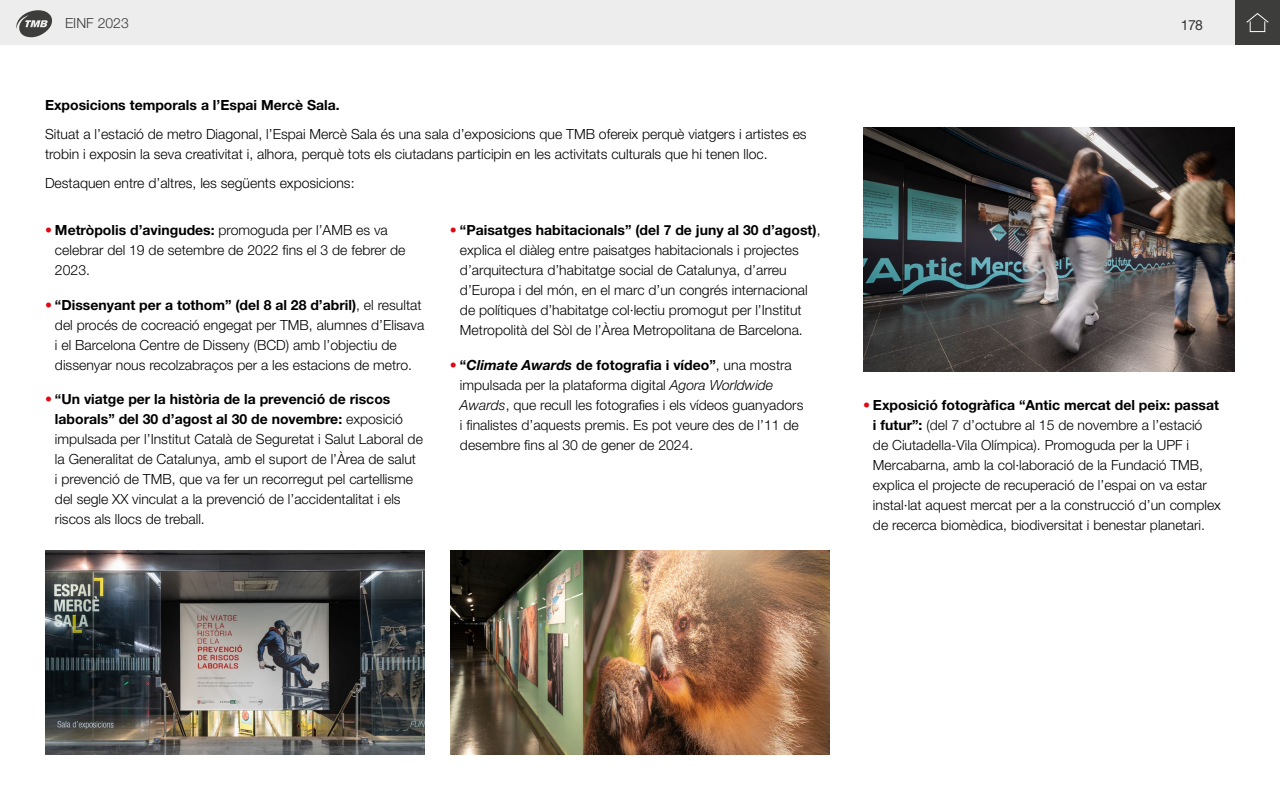
<style>
.page{position:relative;width:1280px;height:800px;background:#fff}
.page>*{position:absolute;margin:0;border:0;box-sizing:border-box;transform-origin:0 0}
.t1{font:300 14px/20px "Helvetica Neue LT Std";color:#000}
.t2{font:700 14px "Helvetica Neue LT Std";color:#000}
.t3{font:300 14px "Helvetica Neue LT Std";color:#3d3d3b}
.t4{font:14px "Helvetica Neue LT Std";color:#333}
.s1{font-weight:800;color:#e30613}
.s2{font-weight:700}
.s3{font-weight:700;font-style:italic}
.s4{font-style:italic}
</style>
<div class="page">
<div style="left:0;top:0;width:1280px;height:45px;background:#ededed"></div>
<svg style="left:16px;top:10px;width:36px;height:27px"></svg>
<div style="left:1235px;top:0;width:45px;height:45px;background:#3d3d3b"></div>
<div style="left:1250px;top:21px;width:15px;height:11px;border:1px solid #fff"></div>
<svg style="left:1246px;top:13px;width:23px;height:11px"></svg>
<img style="left:45px;top:550px;width:380px;height:205px">
<img style="left:450px;top:550px;width:380px;height:205px">
<img style="left:863px;top:127px;width:372px;height:245px">
<p class="t3" style="left:65px;top:15px;width:65px">EINF 2023</p>
<p class="t4" style="left:1181px;top:16px;width:24px">178</p>
<p class="t2" style="left:45px;top:96px;width:296px">Exposicions temporals a l’Espai Mercè Sala.</p>
<p class="t1" style="left:45px;top:124px;width:763px">Situat a l’estació de metro Diagonal, l’Espai Mercè Sala és una sala d’exposicions que TMB ofereix perquè viatgers i artistes es trobin i exposin la seva creativitat i, alhora, perquè tots els ciutadans participin en les activitats culturals que hi tenen lloc.</p>
<p class="t1" style="left:45px;top:173px;width:311px">Destaquen entre d’altres, les següents exposicions:</p>
<p class="t1" style="left:55px;top:220px;width:352px;text-indent:-10px"><span class="s1">•</span> <span class="s2">Metròpolis d’avingudes:</span> promoguda per l’AMB es va celebrar del 19 de setembre de 2022 fins el 3 de febrer de<br>2023.</p>
<p class="t1" style="left:55px;top:295px;width:371px;text-indent:-10px"><span class="s1">•</span> <span class="s2">“Dissenyant per a tothom” (del 8 al 28 d’abril)</span>, el resultat del procés de cocreació engegat per TMB, alumnes d’Elisava i el Barcelona Centre de Disseny (BCD) amb l’objectiu de dissenyar nous recolzabraços per a les estacions de metro.</p>
<p class="t1" style="left:55px;top:389px;width:369px;text-indent:-10px"><span class="s1">•</span> <span class="s2">“Un viatge per la història de la prevenció de riscos laborals” del 30 d’agost al 30 de novembre:</span> exposició impulsada per l’Institut Català de Seguretat i Salut Laboral de la Generalitat de Catalunya, amb el suport de l’Àrea de salut<br>i prevenció de TMB, que va fer un recorregut pel cartellisme del segle XX vinculat a la prevenció de l’accidentalitat i els riscos als llocs de treball.</p>
<p class="t1" style="left:460px;top:220px;width:362px;text-indent:-10px"><span class="s1">•</span> <span class="s2">“Paisatges habitacionals” (del 7 de juny al 30 d’agost)</span>, explica el diàleg entre paisatges habitacionals i projectes d’arquitectura d’habitatge social de Catalunya, d’arreu d’Europa i del món, en el marc d’un congrés internacional de polítiques d’habitatge col·lectiu promogut per l’Institut Metropolità del Sòl de l’Àrea Metropolitana de Barcelona.</p>
<p class="t1" style="left:460px;top:355px;width:345px;text-indent:-10px"><span class="s1">•</span> <span class="s2">“</span><span class="s3">Climate Awards</span> <span class="s2">de fotografia i vídeo”</span>, una mostra impulsada per la plataforma digital <span class="s4">Agora Worldwide Awards</span>, que recull les fotografies i els vídeos guanyadors i finalistes d’aquests premis. Es pot veure des de l’11 de desembre fins al 30 de gener de 2024.</p>
<p class="t1" style="left:873px;top:395px;width:350px;text-indent:-10px"><span class="s1">•</span> <span class="s2">Exposició fotogràfica “Antic mercat del peix: passat i futur”:</span> (del 7 d’octubre al 15 de novembre a l’estació de Ciutadella-Vila Olímpica). Promoguda per la UPF i Mercabarna, amb la col·laboració de la Fundació TMB, explica el projecte de recuperació de l’espai on va estar instal·lat aquest mercat per a la construcció d’un complex de recerca biomèdica, biodiversitat i benestar planetari.</p>
</div>
